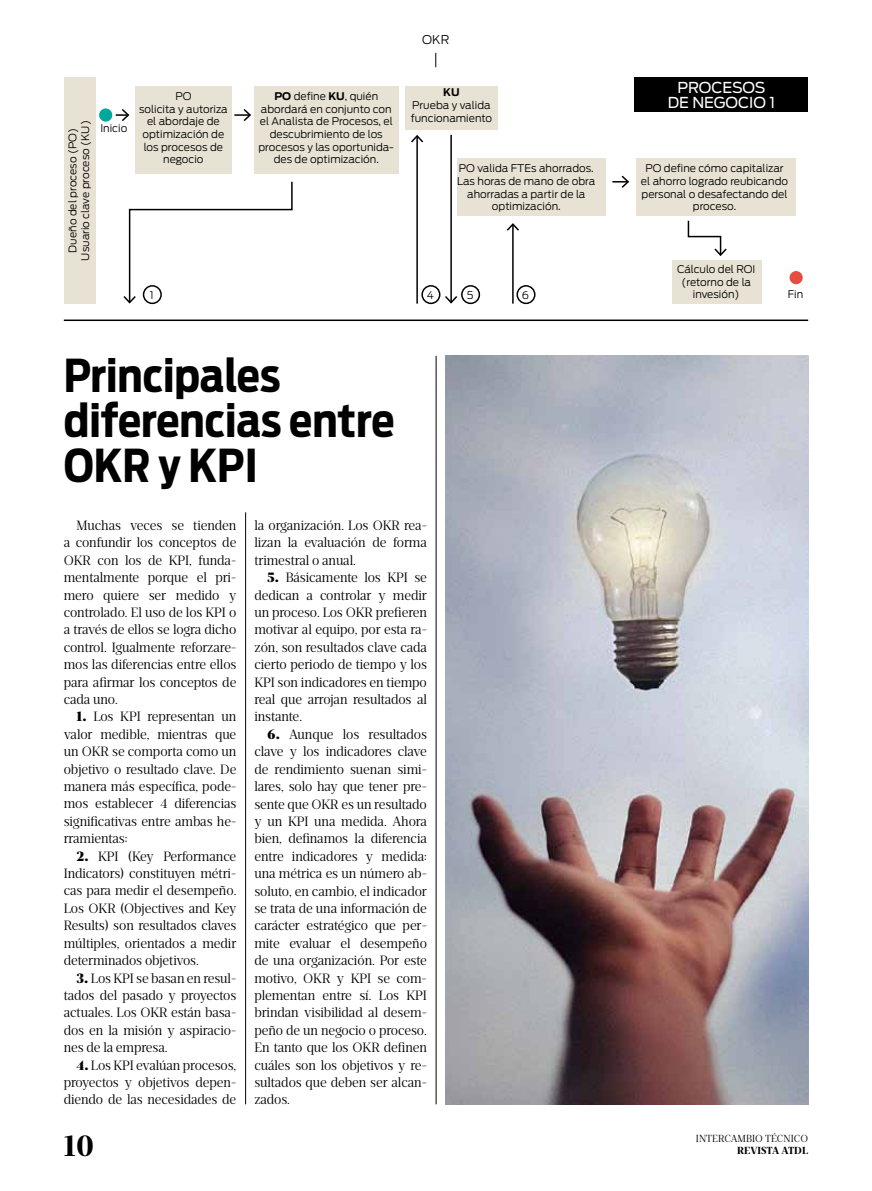
<style>
.page{position:relative;width:872px;height:1191px;background:#fff}
.page>*{position:absolute;margin:0;border:0;box-sizing:border-box;transform-origin:0 0}
.t1{font:700 45px/45px "Antenna Cond";color:#000}
.t2{font:700 30px "Ardina Text";color:#000}
.t3{font:15px/15px "Antenna";letter-spacing:-.005em;color:#fff}
.t4{font:13.8px/17.4px "Ardina Text";letter-spacing:-.005em;color:#000;text-align:justify}
.t5{font:300 12px "Antenna";color:#000}
.t6{font:300 10.5px/12.6px "Antenna";color:#000;text-align:center}
.t7{font:10.5px "Ardina Text";color:#000}
.t8{font:700 10.5px "Ardina Text";letter-spacing:-.01em;color:#000}
.t9{font:700 10.5px "Antenna";color:#000}
.s1{font-weight:700}
.s2{font-weight:900}
</style>
<div class="page">
<hr style="left:245px;top:512px;width:1px;height:592px;background:#000">
<hr style="left:436px;top:356px;width:1px;height:748px;background:#000">
<svg style="left:435px;top:53px;width:1px;height:14px"></svg>
<div style="left:64px;top:77px;width:31px;height:227px;background:#e8e2d4"></div>
<div style="left:135px;top:86px;width:97px;height:88px;background:#e8e2d4"></div>
<div style="left:254px;top:86px;width:144px;height:88px;background:#e8e2d4"></div>
<div style="left:635px;top:159px;width:160px;height:57px;background:#e8e2d4"></div>
<div style="left:457px;top:159px;width:148px;height:57px;background:#e8e2d4"></div>
<div style="left:405px;top:86px;width:92px;height:44px;background:#e8e2d4"></div>
<div style="left:672px;top:260px;width:90px;height:44px;background:#e8e2d4"></div>
<div style="left:634px;top:77px;width:174px;height:35px;background:#000"></div>
<hr style="left:450px;top:135px;width:2px;height:167px;background:#000">
<svg style="left:445px;top:294px;width:13px;height:10px"></svg>
<hr style="left:416px;top:136px;width:2px;height:168px;background:#000">
<svg style="left:411px;top:135px;width:13px;height:9px"></svg>
<hr style="left:512px;top:224px;width:1px;height:80px;background:#000">
<svg style="left:506px;top:223px;width:13px;height:9px"></svg>
<svg style="left:116px;top:109px;width:14px;height:12px"></svg>
<svg style="left:234px;top:109px;width:17px;height:12px"></svg>
<svg style="left:612px;top:175px;width:18px;height:13px"></svg>
<div style="left:99px;top:108px;width:13px;height:14px;background:#00a79d;border-radius:50%"></div>
<div style="left:789px;top:271px;width:13px;height:13px;background:#e44d3f;border-radius:50%"></div>
<svg style="left:123px;top:181px;width:170px;height:124px"></svg>
<div style="left:143px;top:285px;width:19px;height:19px;border:2px solid #000;border-radius:50%"></div>
<div style="left:421px;top:285px;width:19px;height:19px;border:2px solid #000;border-radius:50%"></div>
<div style="left:461px;top:285px;width:19px;height:19px;border:2px solid #000;border-radius:50%"></div>
<div style="left:516px;top:285px;width:19px;height:19px;border:2px solid #000;border-radius:50%"></div>
<svg style="left:687px;top:220px;width:40px;height:36px"></svg>
<hr style="left:64px;top:319px;width:744px;height:2px;background:#000">
<img style="left:445px;top:356px;width:363px;height:748px">
<p class="t5" style="left:422px;top:32px;width:24px">okr</p>
<p class="t6" style="left:66px;top:260px;width:142px;rotate:-90deg">Dueño del proceso (PO)<br>Usuario clave proceso (KU)</p>
<p class="t6" style="left:100px;top:122px;width:28px">Inicio</p>
<p class="t3" style="left:667px;top:80px;width:76px;text-indent:55px">ESOS<br>DE NEGOC</p>
<p class="t3" style="left:677px;top:80px;width:12px">PROC</p>
<p class="t6" style="left:139px;top:90px;width:90px">PO<br>solicita y autoriza el abordaje de optimización de los procesos de negocio</p>
<p class="t9" style="left:443px;top:86px;width:18px">KU</p>
<p class="t6" style="left:258px;top:90px;width:137px"><span class="s1">PO</span> define <span class="s1">KU</span>, quién abordará en conjunto con el Analista de Procesos, el descubrimiento de los procesos y las oportunida&shy;des de optimización.</p>
<p class="t3" style="left:749px;top:95px;width:28px">IO 1</p>
<p class="t6" style="left:411px;top:99px;width:83px;text-align:left">Prueba y valida funcionamiento</p>
<p class="t6" style="left:457px;top:162px;width:140px">PO valida FTEs ahorrados.<br>Las horas de mano de obra ahorradas a partir de la optimización.</p>
<p class="t6" style="left:641px;top:162px;width:149px">PO define cómo capitalizar el ahorro logrado reubicando personal o desafectando del proceso.</p>
<p class="t6" style="left:150px;top:288px;width:5px">1</p>
<p class="t6" style="left:427px;top:288px;width:9px">4</p>
<p class="t6" style="left:466px;top:288px;width:8px">5</p>
<p class="t6" style="left:522px;top:288px;width:9px">6</p>
<p class="t6" style="left:677px;top:263px;width:80px">Cálculo del ROI (retorno de la invesión)</p>
<p class="t6" style="left:788px;top:288px;width:17px">Fin</p>
<h1 class="t1" style="left:64px;top:353px;width:332px">Principales diferencias entre<br>OKR y KPI</h1>
<p class="t4" style="left:64px;top:516px;width:174px;text-indent:13px">Muchas veces se tienden a confundir los conceptos de OKR con los de KPI, funda&shy;mentalmente porque el pri&shy;mero quiere ser medido y controlado. El uso de los KPI o a través de ellos se logra dicho control. Igualmente reforzare&shy;mos las diferencias entre ellos para afirmar los conceptos de cada uno.</p>
<p class="t4" style="left:64px;top:708px;width:174px;text-indent:13px"><span class="s2">1.</span> Los KPI representan un valor medible, mientras que un OKR se comporta como un objetivo o resultado clave. De manera más específica, pode&shy;mos establecer 4 diferencias significativas entre ambas he&shy;rramientas:</p>
<p class="t4" style="left:64px;top:847px;width:174px;text-indent:13px"><span class="s2">2.</span> KPI (Key Performance Indicators) constituyen métri&shy;cas para medir el desempeño.<br>Los OKR (Objectives and Key Results) son resultados claves múltiples, orientados a medir determinados objetivos.</p>
<p class="t4" style="left:64px;top:969px;width:174px;text-indent:13px"><span class="s2">3.</span> Los KPI se basan en resul&shy;tados del pasado y proyectos actuales. Los OKR están basa&shy;dos en la misión y aspiracio&shy;nes de la empresa.</p>
<p class="t4" style="left:64px;top:1056px;width:174px;text-indent:13px"><span class="s2">4.</span> Los KPI evalúan procesos, proyectos y objetivos depen&shy;diendo de las necesidades de</p>
<p class="t4" style="left:254px;top:516px;width:174px">la organización. Los OKR rea&shy;lizan la evaluación de forma trimestral o anual.</p>
<p class="t4" style="left:254px;top:569px;width:174px;text-indent:13px"><span class="s2">5.</span> Básicamente los KPI se dedican a controlar y medir un proceso. Los OKR prefieren motivar al equipo, por esta ra&shy;zón, son resultados clave cada cierto periodo de tiempo y los KPI son indicadores en tiempo real que arrojan resultados al instante.</p>
<p class="t4" style="left:254px;top:725px;width:174px;text-indent:13px"><span class="s2">6.</span> Aunque los resultados clave y los indicadores clave de rendimiento suenan simi&shy;lares, solo hay que tener pre&shy;sente que OKR es un resultado y un KPI una medida. Ahora bien, definamos la diferencia entre indicadores y medida: una métrica es un número ab&shy;soluto, en cambio, el indicador se trata de una información de carácter estratégico que per&shy;mite evaluar el desempeño de una organización. Por este motivo, OKR y KPI se com&shy;plementan entre sí. Los KPI brindan visibilidad al desem&shy;peño de un negocio o proceso.<br>En tanto que los OKR definen cuáles son los objetivos y re&shy;sultados que deben ser alcan&shy;zados.</p>
<h2 class="t2" style="left:64px;top:1129px;width:32px">10</h2>
<p class="t7" style="left:696px;top:1132px;width:114px">intercambio técnico</p>
<p class="t8" style="left:737px;top:1144px;width:73px">REVISTA ATDL</p>
</div>
